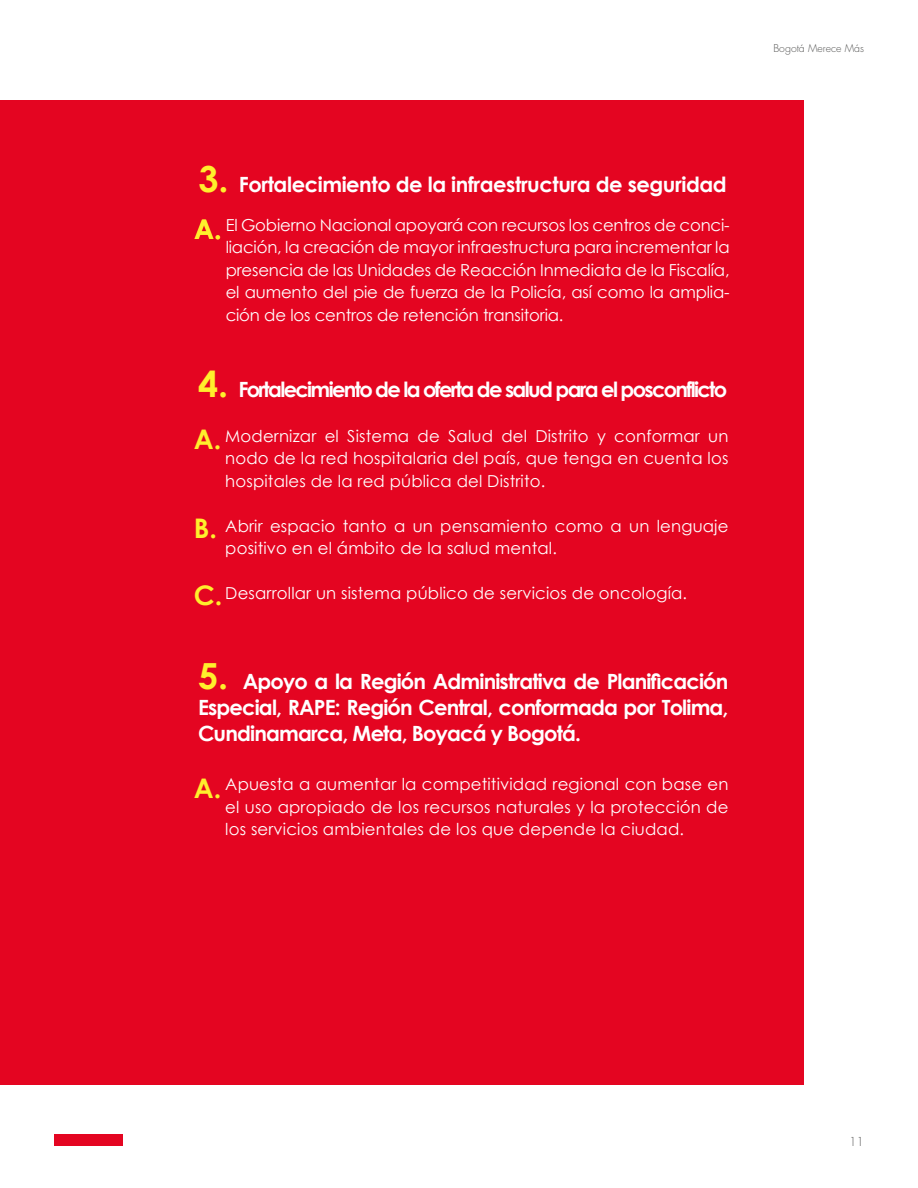
<style>
.page{position:relative;width:918px;height:1188px;background:#fff}
.page>*{position:absolute;margin:0;border:0;box-sizing:border-box;transform-origin:0 0}
.t1{font:700 27px "Century Gothic";color:#ffef2c}
.t2{font:700 21px/25.8px "Century Gothic";letter-spacing:-.04em;color:#fff;text-align:justify}
.t3{font:700 21px "Century Gothic";letter-spacing:-.08em;color:#fff}
.t4{font:700 21px "Century Gothic";letter-spacing:-.02em;color:#fff}
.t5{font:16.5px/22.5px "Century Gothic";letter-spacing:.01em;color:#fff;text-align:justify}
.t6{font:300 12px "Futura Std";color:#575756}
.t7{font:300 10.5px "Futura Std";color:#575756}
.s1{font-size:36px;color:#ffef2c}
</style>
<div class="page">
<div style="left:54px;top:1134px;width:69px;height:12px;background:#e40521"></div>
<div style="left:0;top:100px;width:804px;height:984px;background:#e40521"></div>
<p class="t4" style="left:198px;top:169px;width:530px"><span class="s1">3.</span> Fortalecimiento de la infraestructura de seguridad</p>
<p class="t5" style="left:226px;top:213px;width:506px">El Gobierno Nacional apoyará con recursos los centros de conci&shy;liación, la creación de mayor infraestructura para incrementar la presencia de las Unidades de Reacción Inmediata de la Fiscalía, el aumento del pie de fuerza de la Policía, así como la amplia&shy;ción de los centros de retención transitoria.</p>
<h1 class="t1" style="left:194px;top:208px;width:29px">A.</h1>
<p class="t3" style="left:198px;top:373px;width:531px"><span class="s1">4.</span> Fortalecimiento de la oferta de salud para el posconflicto</p>
<p class="t5" style="left:225px;top:424px;width:505px">Modernizar el Sistema de Salud del Distrito y conformar un nodo de la red hospitalaria del país, que tenga en cuenta los hospitales de la red pública del Distrito.</p>
<p class="t5" style="left:225px;top:514px;width:505px">Abrir espacio tanto a un pensamiento como a un lenguaje positivo en el ámbito de la salud mental.</p>
<p class="t5" style="left:225px;top:582px;width:463px">Desarrollar un sistema público de servicios de oncología.</p>
<h1 class="t1" style="left:194px;top:419px;width:29px">A.</h1>
<h1 class="t1" style="left:194px;top:508px;width:25px">B.</h1>
<h1 class="t1" style="left:194px;top:574px;width:30px">C.</h1>
<p class="t2" style="left:198px;top:668px;width:532px"><span class="s1">5.</span> Apoyo a la Región Administrativa de Planificación Especial, RAPE: Región Central, conformada por Tolima, Cundinamarca, Meta, Boyacá y Bogotá.</p>
<p class="t5" style="left:225px;top:773px;width:505px">Apuesta a aumentar la competitividad regional con base en el uso apropiado de los recursos naturales y la protección de los servicios ambientales de los que depende la ciudad.</p>
<h1 class="t1" style="left:194px;top:768px;width:29px">A.</h1>
<p class="t7" style="left:773px;top:42px;width:92px">Bogotá Merece Más</p>
<p class="t6" style="left:849px;top:1134px;width:16px">11</p>
</div>
